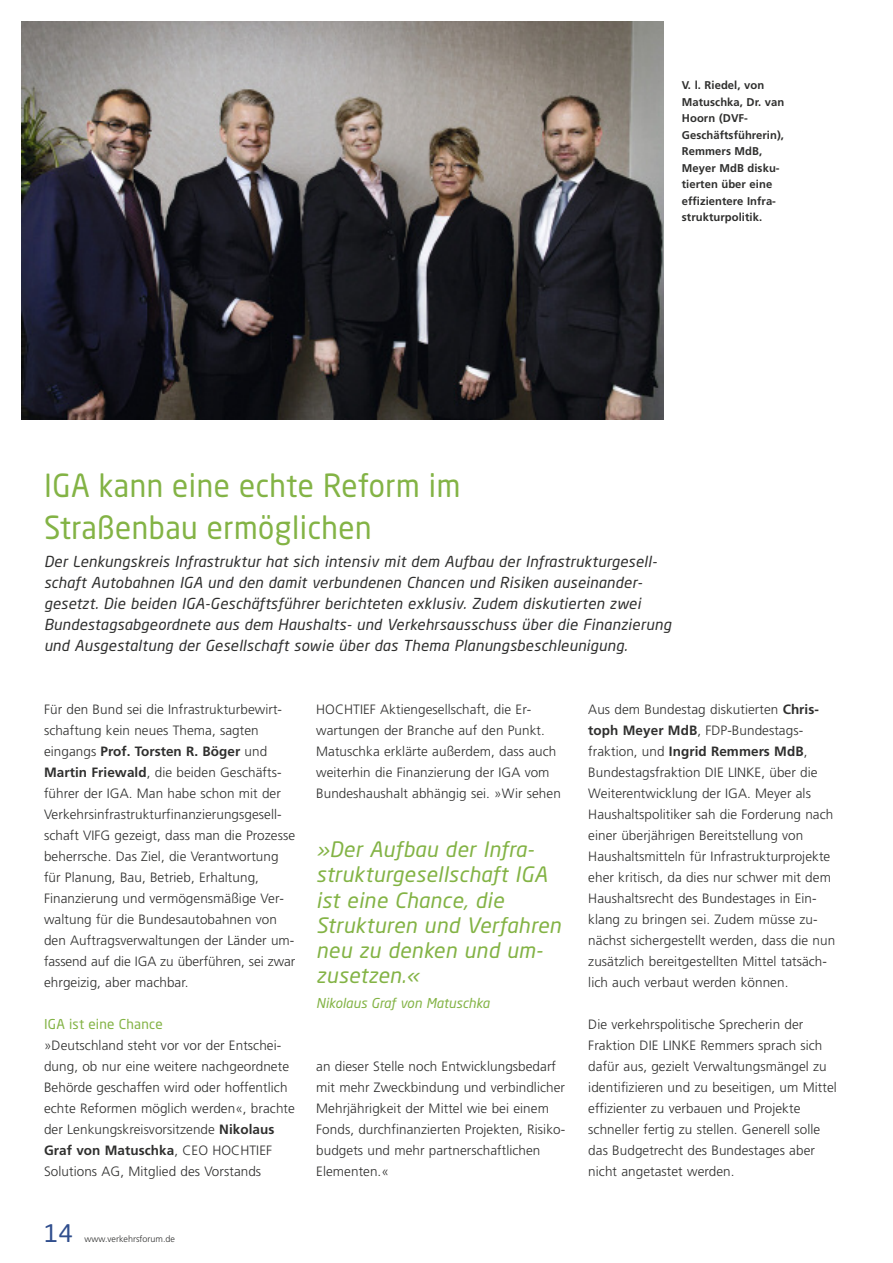
<style>
.page{position:relative;width:893px;height:1263px;background:#fff}
.page>*{position:absolute;margin:0;border:0;box-sizing:border-box;transform-origin:0 0}
.t1{font:31.5px/42px "Neo Sans Pro";letter-spacing:.02em;color:#83b345;scale:.94 1}
.t2{font:24px "Neo Sans Pro";color:#304e8d}
.t3{font:italic 21px/25.2px "Neo Sans Pro";letter-spacing:.02em;color:#83b345}
.t4{font:italic 15px/21px "Neo Sans Pro";letter-spacing:.02em;color:#2f2f2e}
.t5{font:300 13.5px/21px "Frutiger";letter-spacing:.005em;color:#2f2f2e}
.t6{font:italic 13.5px "Neo Sans Pro";letter-spacing:.005em;color:#83b345}
.t7{font:13.5px "Neo Sans Pro";letter-spacing:.02em;color:#83b345}
.t8{font:700 11.25px/16.5px "Frutiger";letter-spacing:.005em;color:#2f2f2e}
.t9{font:300 9px "Frutiger";color:#2f2f2e}
.s1{font-weight:700}
</style>
<div class="page">
<img style="left:21px;top:21px;width:642px;height:399px">
<p class="t8" style="left:682px;top:78px;width:104px">V. l. Riedel, von<br>Matuschka, Dr. van<br>Hoorn (DVF-<br>Geschäftsführerin),<br>Remmers MdB,<br>Meyer MdB disku&shy;tierten über eine effizientere Infra&shy;strukturpolitik.</p>
<h1 class="t1" style="left:44px;top:467px;width:444px">IGA kann eine echte Reform im<br>Straßenbau ermöglichen</h1>
<p class="t4" style="left:44px;top:552px;width:629px">Der Lenkungskreis Infrastruktur hat sich intensiv mit dem Aufbau der Infrastrukturgesell&shy;schaft Autobahnen IGA und den damit verbundenen Chancen und Risiken auseinander&shy;gesetzt. Die beiden IGA-Geschäftsführer berichteten exklusiv. Zudem diskutierten zwei Bundestagsabgeordnete aus dem Haushalts- und Verkehrsausschuss über die Finanzierung und Ausgestaltung der Gesellschaft sowie über das Thema Planungsbeschleunigung.</p>
<p class="t5" style="left:44px;top:700px;width:253px">Für den Bund sei die Infrastrukturbewirt&shy;schaftung kein neues Thema, sagten eingangs <span class="s1">Prof. Torsten R. Böger</span> und <span class="s1">Martin Friewald</span>, die beiden Geschäfts&shy;führer der IGA. Man habe schon mit der Verkehrsinfrastrukturfinanzierungsgesell&shy;schaft VIFG gezeigt, dass man die Prozesse beherrsche. Das Ziel, die Verantwortung für Planung, Bau, Betrieb, Erhaltung, Finanzierung und vermögensmäßige Ver&shy;waltung für die Bundesautobahnen von den Auftragsverwaltungen der Länder um&shy;fassend auf die IGA zu überführen, sei zwar ehrgeizig, aber machbar.</p>
<p class="t7" style="left:44px;top:1019px;width:120px">IGA ist eine Chance</p>
<p class="t5" style="left:44px;top:1036px;width:252px">»Deutschland steht vor vor der Entschei&shy;dung, ob nur eine weitere nachgeordnete Behörde geschaffen wird oder hoffentlich echte Reformen möglich werden«, brachte der Lenkungskreisvorsitzende <span class="s1">Nikolaus Graf von Matuschka</span>, CEO HOCHTIEF Solutions AG, Mitglied des Vorstands</p>
<h2 class="t2" style="left:44px;top:1224px;width:31px">14</h2>
<p class="t9" style="left:85px;top:1235px;width:92px">www.verkehrsforum.de</p>
<p class="t5" style="left:316px;top:700px;width:246px">HOCHTIEF Aktiengesellschaft, die Er&shy;wartungen der Branche auf den Punkt.<br>Matuschka erklärte außerdem, dass auch weiterhin die Finanzierung der IGA vom Bundeshaushalt abhängig sei. »Wir sehen</p>
<h3 class="t3" style="left:316px;top:839px;width:246px">»Der Aufbau der Infra&shy;strukturgesellschaft IGA ist eine Chance, die<br>Strukturen und Verfahren neu zu denken und um&shy;zusetzen.«</h3>
<p class="t6" style="left:316px;top:998px;width:175px">Nikolaus Graf von Matuschka</p>
<p class="t5" style="left:316px;top:1057px;width:251px">an dieser Stelle noch Entwicklungsbedarf mit mehr Zweckbindung und verbindlicher Mehrjährigkeit der Mittel wie bei einem Fonds, durchfinanzierten Projekten, Risiko&shy;budgets und mehr partnerschaftlichen Elementen.«</p>
<p class="t5" style="left:588px;top:700px;width:248px">Aus dem Bundestag diskutierten <span class="s1">Chris&shy;toph Meyer MdB</span>, FDP-Bundestags&shy;fraktion, und <span class="s1">Ingrid Remmers MdB</span>, Bundestagsfraktion DIE LINKE, über die Weiterentwicklung der IGA. Meyer als Haushaltspolitiker sah die Forderung nach einer überjährigen Bereitstellung von Haushaltsmitteln für Infrastrukturprojekte eher kritisch, da dies nur schwer mit dem Haushaltsrecht des Bundestages in Ein&shy;klang zu bringen sei. Zudem müsse zu&shy;nächst sichergestellt werden, dass die nun zusätzlich bereitgestellten Mittel tatsäch&shy;lich auch verbaut werden können.</p>
<p class="t5" style="left:588px;top:1015px;width:250px">Die verkehrspolitische Sprecherin der Fraktion DIE LINKE Remmers sprach sich dafür aus, gezielt Verwaltungsmängel zu identifizieren und zu beseitigen, um Mittel effizienter zu verbauen und Projekte schneller fertig zu stellen. Generell solle das Budgetrecht des Bundestages aber nicht angetastet werden.</p>
</div>
